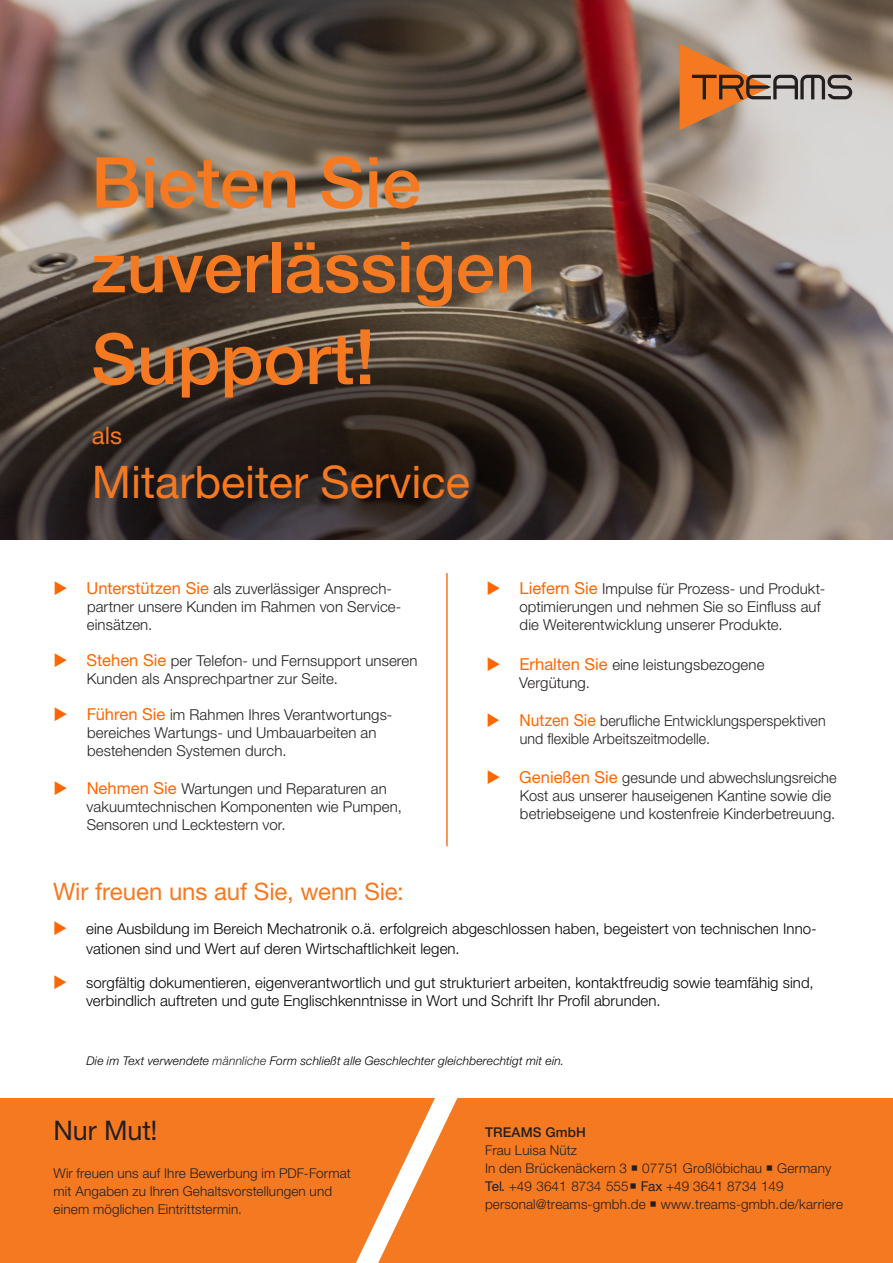
<style>
.page{position:relative;width:893px;height:1263px;background:#fff}
.page>*{position:absolute;margin:0;border:0;box-sizing:border-box;transform-origin:0 0}
.t1{font:500 70.5px/84.6px "Helvetica Neue LTW1 G";color:#f47921}
.t2{font:45px "Helvetica Neue LTW1 G";color:#f47921}
.t3{font:27px "Helvetica Neue LTW1 G";letter-spacing:-.005em;color:#231f20}
.t4{font:24px "Helvetica Neue LTW1 G";letter-spacing:-.005em;color:#f47921}
.t5{font:300 15px/18px "Helvetica Neue LTW1 G";letter-spacing:.005em;color:#231f20}
.t6{font:300 15px/19.8px "Helvetica Neue LTW1 G";letter-spacing:.005em;color:#000}
.t7{font:300 15px/18px "Helvetica Neue LTW1 G";letter-spacing:.005em;color:#231f20;scale:.95 1}
.t8{font:300 13.5px/18px "Helvetica Neue LTW1 G";letter-spacing:.01em;color:#231f20}
.t9{font:500 13.5px "Helvetica Neue LTW1 G";letter-spacing:.015em;color:#231f20}
.t10{font:italic 300 12px "Helvetica Neue LTW1 G";letter-spacing:.015em;color:#000}
.s1{font-size:76.5px}
.s2{font-weight:400;font-size:16.5px;color:#f60}
.s3{color:#231f20}
.s4{font-weight:400}
</style>
<div class="page">
<div style="left:435px;top:1098px;width:458px;height:165px;background:#f47921"></div>
<div style="left:0;top:1098px;width:435px;height:165px;background:#f47921"></div>
<svg style="left:0;top:0;width:893px;height:539px;background:#64554d"></svg>
<hr style="left:446px;top:573px;width:2px;height:273px;background:#f47921">
<svg style="left:658px;top:22px;width:196px;height:130px;background:#aba19a"></svg>
<svg style="left:680px;top:44px;width:172px;height:86px;background:#bd9c84"></svg>
<h1 class="t1" style="left:91px;top:140px;width:446px">Bieten Sie zuverlässigen</h1>
<h1 class="t1" style="left:91px;top:317px;width:286px">Support<span class="s1">!</span></h1>
<h3 class="t4" style="left:92px;top:420px;width:32px">als</h3>
<h2 class="t2" style="left:92px;top:454px;width:380px">Mitarbeiter Service</h2>
<p class="t5" style="left:87px;top:580px;width:316px"><span class="s2">Unterstützen Sie</span> als zuverlässiger Ansprech&shy;partner unsere Kunden im Rahmen von Service&shy;einsätzen.</p>
<p class="t5" style="left:87px;top:652px;width:333px"><span class="s2">Stehen Sie</span> per Telefon- und Fernsupport unseren<br>Kunden als Ansprechpartner zur Seite.</p>
<p class="t5" style="left:87px;top:706px;width:307px"><span class="s2">Führen Sie</span> im Rahmen Ihres Verantwortungs&shy;bereiches Wartungs- und Umbauarbeiten an bestehenden Systemen durch.</p>
<p class="t5" style="left:87px;top:780px;width:317px"><span class="s2">Nehmen Sie</span> Wartungen und Reparaturen an vakuumtechnischen Komponenten wie Pumpen,<br>Sensoren und Lecktestern vor.</p>
<p class="t5" style="left:519px;top:580px;width:307px"><span class="s2">Liefern Sie</span> Impulse für Prozess- und Produkt&shy;optimierungen und nehmen Sie so Einfluss auf die Weiterentwicklung unserer Produkte.</p>
<p class="t5" style="left:519px;top:656px;width:247px"><span class="s2">Erhalten Sie</span> eine leistungsbezogene<br>Vergütung.</p>
<p class="t7" style="left:519px;top:711px;width:324px"><span class="s2">Nutzen Sie</span> berufliche Entwicklungsperspektiven und flexible Arbeitszeitmodelle.</p>
<p class="t5" style="left:519px;top:769px;width:319px"><span class="s2">Genießen Sie</span> gesunde und abwechslungsreiche<br>Kost aus unserer hauseigenen Kantine sowie die betriebseigene und kostenfreie Kinderbetreuung.</p>
<h3 class="t4" style="left:53px;top:876px;width:352px">Wir freuen uns auf Sie, wenn Sie:</h3>
<p class="t6" style="left:86px;top:919px;width:732px">eine Ausbildung im Bereich Mechatronik o.ä. erfolgreich abgeschlossen haben, begeistert von technischen Inno&shy;vationen sind und Wert auf deren Wirtschaftlichkeit legen.</p>
<p class="t6" style="left:86px;top:973px;width:729px;line-height:18px">sorgfältig dokumentieren, eigenverantwortlich und gut strukturiert arbeiten, kontaktfreudig sowie teamfähig sind, verbindlich auftreten und gute Englischkenntnisse in Wort und Schrift Ihr Profil abrunden.</p>
<p class="t10" style="left:86px;top:1054px;width:479px">Die im Text verwendete <span class="s3">männliche</span> Form schließt alle Geschlechter gleichberechtigt mit ein.</p>
<h3 class="t3" style="left:54px;top:1113px;width:105px">Nur Mut!</h3>
<p class="t8" style="left:54px;top:1164px;width:299px">Wir freuen uns auf Ihre Bewerbung im PDF-Format mit Angaben zu Ihren Gehaltsvorstellungen und einem möglichen Eintrittstermin.</p>
<p class="t9" style="left:485px;top:1124px;width:102px">TREAMS GmbH</p>
<p class="t8" style="left:485px;top:1141px;width:360px">Frau Luisa Nütz<br>In den Brückenäckern 3 ○ 07751 Großlöbichau ○ Germany <span class="s4">Tel.</span> +49 3641 8734 555 ○ <span class="s4">Fax</span> +49 3641 8734 149 personal@treams-gmbh.de ○ www.treams-gmbh.de/karriere</p>
</div>
